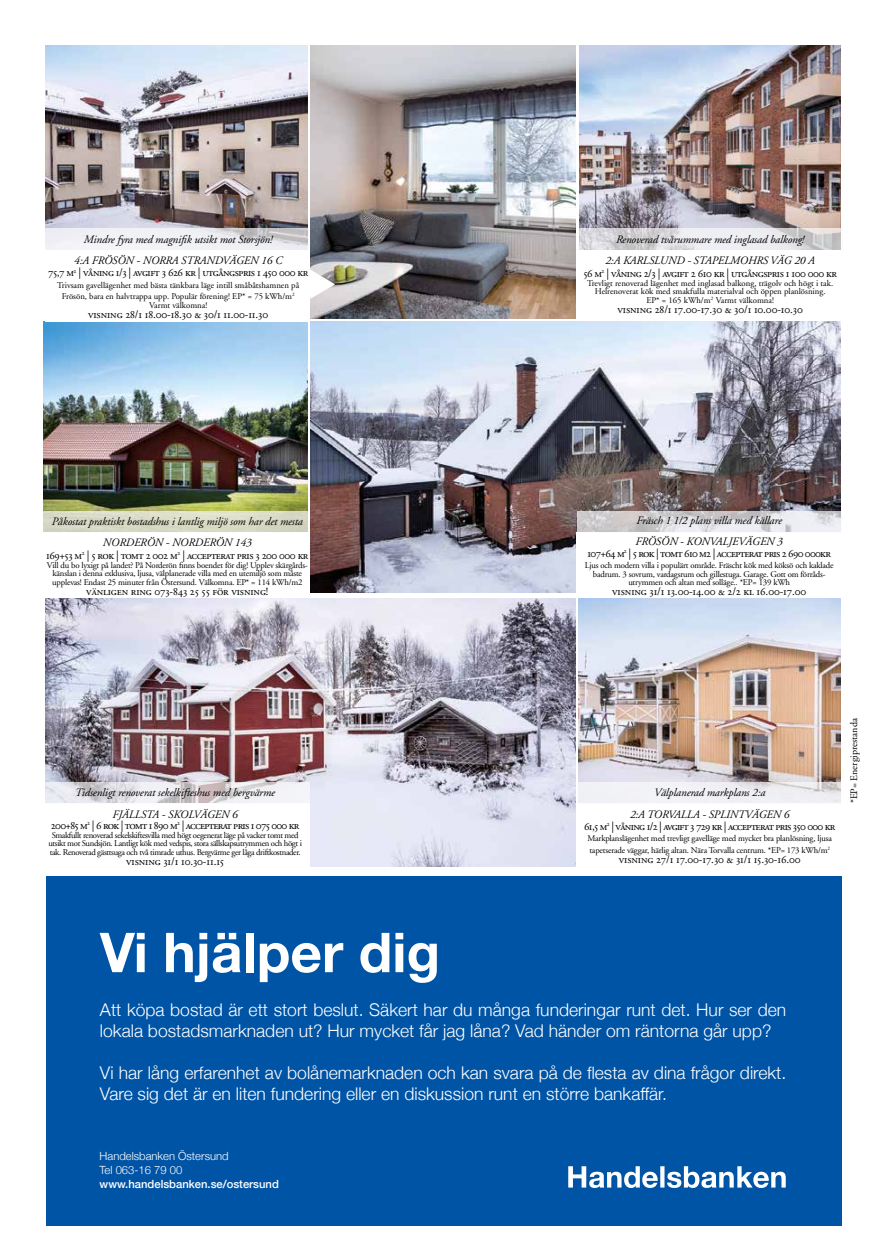
<style>
.page{position:relative;width:886px;height:1241px;background:#fff}
.page>*{position:absolute;margin:0;border:0;box-sizing:border-box;transform-origin:0 0}
.t1{font:700 55px "Helvetica Neue";color:#fff}
.t2{font:300 17.5px/21px "Helvetica Neue";color:#fff}
.t3{font:italic 11.38px/21.2px "Adobe Garamond";letter-spacing:-.01em;color:#000;text-align:center}
.t4{font:11.38px "Adobe Garamond Regular SC";letter-spacing:-.01em;color:#000}
.t5{font:11.38px "Adobe Garamond Regular SC";letter-spacing:-.06em;color:#000}
.t6{font:11.38px "Adobe Garamond Regular SC";letter-spacing:-.04em;color:#000}
.t7{font:300 11.25px/13.8px "Helvetica Neue";color:#fff}
.t8{font:500 11.25px "Helvetica Neue";color:#fff}
.t9{font:10px "Adobe Garamond";color:#000}
.t10{font:8.75px/8.8px "Adobe Garamond";letter-spacing:-.02em;color:#000;text-align:center}
.t11{font:8.75px/8.8px "Adobe Garamond";color:#000;text-align:center}
.t12{font:8.75px/8.8px "Adobe Garamond";letter-spacing:-.04em;color:#000;text-align:center}
</style>
<div class="page">
<img style="left:45px;top:598px;width:530px;height:268px">
<img style="left:43px;top:321px;width:264px;height:211px">
<img style="left:311px;top:321px;width:530px;height:271px">
<div style="left:577px;top:532px;width:264px;height:63px;background:#fff"></div>
<div style="left:44px;top:511px;width:264px;height:21px;background:#d8dac4"></div>
<svg style="left:577px;top:511px;width:264px;height:21px;background:#d7d7da"></svg>
<img style="left:578px;top:598px;width:262px;height:184px">
<svg style="left:578px;top:782px;width:263px;height:21px;fill:#f1f1f5"></svg>
<div style="left:45px;top:803px;width:264px;height:65px;background:#fff"></div>
<svg style="left:45px;top:782px;width:264px;height:21px"></svg>
<img style="left:45px;top:45px;width:262px;height:205px">
<img style="left:579px;top:45px;width:261px;height:184px">
<img style="left:311px;top:45px;width:265px;height:273px">
<svg style="left:579px;top:229px;width:262px;height:21px;background:#dddce0"></svg>
<svg style="left:46px;top:229px;width:262px;height:21px;fill:#f0f1f5"></svg>
<div style="left:46px;top:875px;width:796px;height:350px;background:#0054a6"></div>
<svg style="left:568px;top:1166px;width:218px;height:21px"></svg>
<svg style="left:310px;top:269px;width:25px;height:30px"></svg>
<h3 class="t3" style="left:74px;top:228px;width:210px">Mindre fyra med magnifik utsikt mot Storsjön!<br>4:A FRÖSÖN - NORRA STRANDVÄGEN 16 C</h3>
<h3 class="t6" style="left:48px;top:266px;width:261px">75,7 m<sup>2</sup> | våning 1/3 | avgift 3 626 kr | utgångspris 1 450 000 kr</h3>
<p class="t11" style="left:57px;top:279px;width:243px;line-height:11.2px">Trivsam gavellägenhet med bästa tänkbara läge intill småbåtshamnen på<br>Frösön, bara en halvtrappa upp. Populär förening! EP* = 75 kWh/m<sup>2</sup></p>
<p class="t11" style="left:149px;top:300px;width:60px">Varmt välkomna!</p>
<h3 class="t4" style="left:88px;top:308px;width:182px">visning 28/1 18.00-18.30 &amp; 30/1 11.00-11.30</h3>
<h3 class="t3" style="left:605px;top:229px;width:211px">Renoverad tvårummare med inglasad balkong!<br>2:A KARLSLUND - STAPELMOHRS VÄG 20 A</h3>
<h3 class="t6" style="left:583px;top:267px;width:255px">56 m<sup>2</sup> | våning 2/3 | avgift 2 610 kr | utgångspris 1 100 000 kr</h3>
<p class="t11" style="left:587px;top:278px;width:247px">Trevligt renoverad lägenhet med inglasad balkong, trägolv och högt i tak.<br>Helrenoverat kök med smakfulla materialval och öppen planlösning.<br>EP* = 165 kWh/m<sup>2</sup> Varmt välkomna!</p>
<h3 class="t4" style="left:617px;top:303px;width:187px">visning 28/1 17.00-17.30 &amp; 30/1 10.00-10.30</h3>
<h3 class="t3" style="left:52px;top:511px;width:253px">Påkostat praktiskt bostadshus i lantlig miljö som har det mesta<br>NORDERÖN - NORDERÖN 143</h3>
<h3 class="t6" style="left:46px;top:549px;width:264px">169+53 m<sup>2</sup> | 5 rok | tomt 2 002 m<sup>2</sup> | accepterat pris 3 200 000 kr</h3>
<p class="t10" style="left:47px;top:560px;width:262px">Vill du bo lyxigt på landet? På Norderön finns boendet för dig! Upplev skärgårds&shy;känslan i denna exklusiva, ljusa, välplanerade villa med en utemiljö som måste upplevas! Endast 25 minuter från Östersund. Välkomna. EP* = 114 kWh/m2</p>
<h3 class="t4" style="left:86px;top:585px;width:184px">vänligen ring 073-843 25 55 för visning!</h3>
<h3 class="t3" style="left:635px;top:510px;width:149px;text-align:left">Fräsch 1 1/2 plans villa med källare<br>FRÖSÖN - KONVALJEVÄGEN 3</h3>
<h3 class="t5" style="left:587px;top:547px;width:245px">107+64 m<sup>2</sup> | 5 rok | tomt 610 m2 | accepterat pris 2 690 000kr</h3>
<p class="t10" style="left:585px;top:561px;width:250px">Ljus och modern villa i populärt område. Fräscht kök med köksö och kaklade badrum. 3 sovrum, vardagsrum och gillestuga. Garage. Gott om förråds&shy;utrymmen och altan med solläge.. *EP= 139 kWh</p>
<h3 class="t4" style="left:612px;top:585px;width:195px">visning 31/1 13.00-14.00 &amp; 2/2 kl 16.00-17.00</h3>
<h3 class="t3" style="left:75px;top:782px;width:201px">Tidsenligt renoverat sekelkifteshus med bergvärme<br>FJÄLLSTA - SKOLVÄGEN 6</h3>
<h3 class="t5" style="left:51px;top:819px;width:250px">200+85 m<sup>2</sup> | 6 rok | tomt 1 890 m<sup>2</sup> | accepterat pris 1 075 000 kr</h3>
<p class="t12" style="left:48px;top:830px;width:255px">Smakfullt renoverad sekelskiftesvilla med högt oegenerat läge på vacker tomt med utsikt mot Sundsjön. Lantligt kök med vedspis, stora sällskapsutrymmen och högt i tak. Renoverad gästtsuga och två timrade uthus. Bergvärme ger låga driftkostnader.</p>
<h3 class="t4" style="left:126px;top:855px;width:99px">visning 31/1 10.30-11.15</h3>
<h3 class="t3" style="left:630px;top:782px;width:161px">Välplanerad markplans 2:a<br>2:A TORVALLA - SPLINTVÄGEN 6</h3>
<h3 class="t5" style="left:584px;top:820px;width:253px">61,5 m<sup>2</sup> | våning 1/2 | avgift 3 729 kr | accepterat pris 350 000 kr</h3>
<p class="t10" style="left:587px;top:833px;width:246px;line-height:11.2px;text-align:left">Markplanslägenhet med trevligt gavelläge med mycket bra planlösning, ljusa tapetserade väggar, härlig altan. Nära Torvalla centrum. *EP= 173 kWh/m<sup>2</sup></p>
<h3 class="t4" style="left:619px;top:852px;width:183px">visning 27/1 17.00-17.30 &amp; 31/1 15.30-16.00</h3>
<p class="t9" style="left:848px;top:803px;width:87px;rotate:-90deg">*EP= Energiprestanda</p>
<h1 class="t1" style="left:100px;top:909px;width:342px">Vi hjälper dig</h1>
<h2 class="t2" style="left:100px;top:997px;width:688px">Att köpa bostad är ett stort beslut. Säkert har du många funderingar runt det. Hur ser den lokala bostadsmarknaden ut? Hur mycket får jag låna? Vad händer om räntorna går upp?</h2>
<h2 class="t2" style="left:100px;top:1060px;width:688px">Vi har lång erfarenhet av bolånemarknaden och kan svara på de flesta av dina frågor direkt.<br>Vare sig det är en liten fundering eller en diskussion runt en större bankaffär.</h2>
<p class="t7" style="left:100px;top:1148px;width:130px">Handelsbanken Östersund<br>Tel 063-16 79 00</p>
<p class="t8" style="left:100px;top:1174px;width:181px">www.handelsbanken.se/ostersund</p>
</div>
